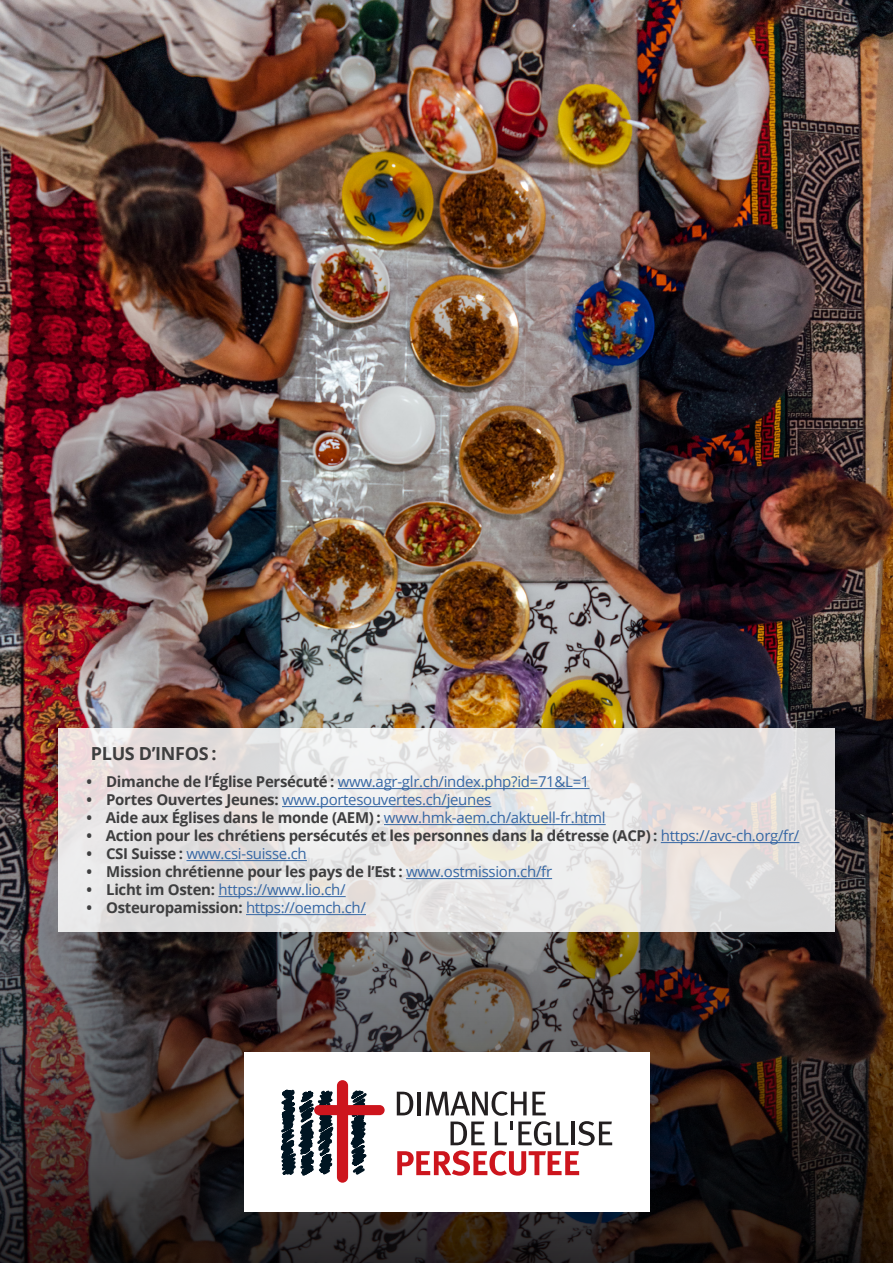
<style>
.page{position:relative;width:893px;height:1263px;background:#fff}
.page>*{position:absolute;margin:0;border:0;box-sizing:border-box;transform-origin:0 0}
.Fließtext_Flattersat{font:700 18px "Open Sans";letter-spacing:-.02em;color:#3e3e3f}
.t1{font:700 15px "Open Sans";letter-spacing:-.02em;color:#3e3e3f}
.t2{font:15px "Open Sans";letter-spacing:-.02em;color:#3667a4}
.s1{font-weight:700;color:#3e3e3f}
.s2{font-weight:400;color:#3667a4}
</style>
<div class="page">
<img style="left:0;top:0;width:893px;height:726px">
<img style="left:0;top:726px;width:893px;height:537px">
<div style="left:244px;top:1052px;width:405px;height:159px;background:#fff"></div>
<svg style="left:58px;top:728px;width:777px;height:203px;background:#e5e3e1"></svg>
<hr style="left:338px;top:788px;width:251px;height:1px;background:#3667a4">
<hr style="left:282px;top:806px;width:209px;height:1px;background:#3667a4">
<hr style="left:384px;top:824px;width:222px;height:1px;background:#3667a4">
<hr style="left:661px;top:842px;width:138px;height:1px;background:#3667a4">
<hr style="left:186px;top:860px;width:121px;height:1px;background:#3667a4">
<hr style="left:406px;top:878px;width:146px;height:1px;background:#3667a4">
<hr style="left:218px;top:896px;width:128px;height:1px;background:#3667a4">
<hr style="left:246px;top:914px;width:120px;height:1px;background:#3667a4">
<div style="left:337px;top:1080px;width:11px;height:103px;background:#cd151d;border-radius:6px"></div>
<svg style="left:234px;top:1088px;width:378px;height:95px"></svg>
<p class="Fließtext_Flattersat" style="left:91px;top:740px;width:127px">PLUS D’INFOS :</p>
<p class="t2" style="left:87px;top:772px;width:504px"><span class="s1">• Dimanche de l’Église Persécuté :</span> www.agr-glr.ch/index.php?id=71&amp;L=1</p>
<p class="t2" style="left:87px;top:790px;width:406px"><span class="s1">• Portes Ouvertes Jeunes:</span> www.portesouvertes.ch/jeunes</p>
<p class="t1" style="left:87px;top:807px;width:521px">• Aide aux Églises dans le monde (AEM) : <span class="s2">www.hmk-aem.ch/aktuell-fr.html</span></p>
<p class="t1" style="left:87px;top:825px;width:714px">• Action pour les chrétiens persécutés et les personnes dans la détresse (ACP) : <span class="s2">https://avc-ch.org/fr/</span></p>
<p class="t2" style="left:87px;top:844px;width:222px"><span class="s1">• CSI Suisse :</span> www.csi-suisse.ch</p>
<p class="t1" style="left:87px;top:861px;width:467px">• Mission chrétienne pour les pays de l’Est : <span class="s2">www.ostmission.ch/fr</span></p>
<p class="t2" style="left:87px;top:880px;width:261px"><span class="s1">• Licht im Osten:</span> https://www.lio.ch/</p>
<p class="t1" style="left:87px;top:897px;width:281px">• Osteuropamission: <span class="s2">https://oemch.ch/</span></p>
</div>
